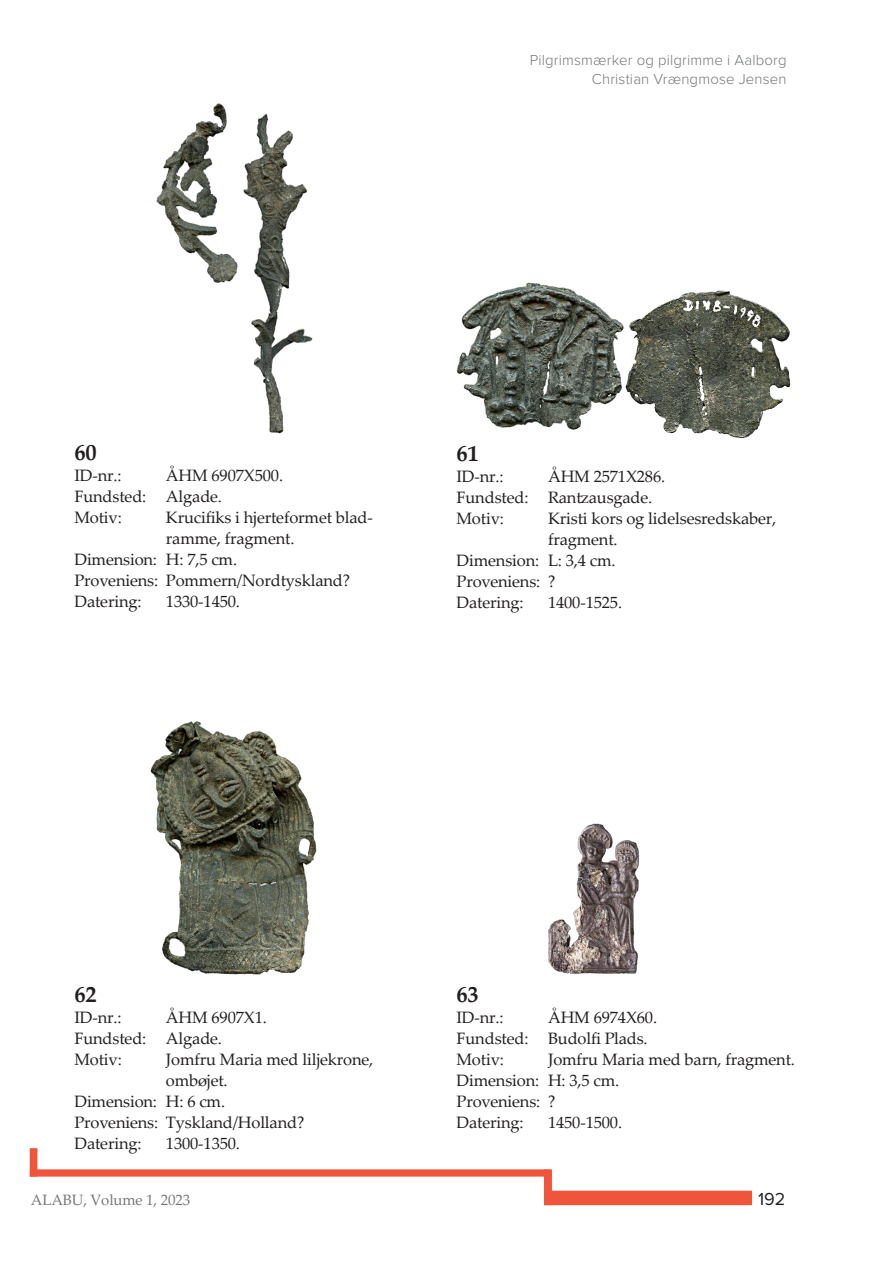
<style>
.page{position:relative;width:893px;height:1263px;background:#fff}
.page>*{position:absolute;margin:0;border:0;box-sizing:border-box;transform-origin:0 0}
.Normal_0{font:700 22.5px "Palatino Linotype";letter-spacing:-.01em;color:#231f20}
.t1{font:18px "Proxima Nova";color:#231f20}
.Normal_0-2{font:16.5px/21px "Palatino Linotype";letter-spacing:-.01em;color:#231f20}
.t2{font:300 15px/18.8px "Proxima Nova";letter-spacing:.01em;color:#76787b;text-align:right}
.t3{font:15px "Palatino Linotype";letter-spacing:-.01em;color:#76787b}
</style>
<div class="page">
<div style="left:544px;top:1191px;width:208px;height:14px;background:#f0543a"></div>
<div style="left:544px;top:1169px;width:8px;height:36px;background:#f0543a"></div>
<div style="left:30px;top:1169px;width:521px;height:7px;background:#f0543a"></div>
<div style="left:30px;top:1148px;width:7px;height:28px;background:#f0543a"></div>
<img style="left:456px;top:282px;width:156px;height:148px">
<img style="left:612px;top:290px;width:179px;height:149px">
<img style="left:150px;top:721px;width:167px;height:254px">
<img style="left:156px;top:103px;width:157px;height:331px">
<img style="left:548px;top:823px;width:91px;height:151px">
<p class="t2" style="left:530px;top:50px;width:258px">Pilgrimsmærker og pilgrimme i Aalborg<br>Christian Vrængmose Jensen</p>
<p class="Normal_0" style="left:74px;top:436px;width:24px">60</p>
<p class="Normal_0-2" style="left:74px;top:464px;width:49px">ID-nr.:</p>
<p class="Normal_0-2" style="left:166px;top:464px;width:119px">ÅHM 6907X500.</p>
<p class="Normal_0-2" style="left:74px;top:485px;width:149px">Fundsted: Algade.</p>
<p class="Normal_0-2" style="left:74px;top:506px;width:49px">Motiv:</p>
<p class="Normal_0-2" style="left:166px;top:506px;width:209px">Krucifiks i hjerteformet blad&shy;ramme, fragment.</p>
<p class="Normal_0-2" style="left:74px;top:548px;width:164px">Dimension: H: 7,5 cm.</p>
<p class="Normal_0-2" style="left:74px;top:569px;width:277px">Proveniens: Pommern/Nordtyskland?</p>
<p class="Normal_0-2" style="left:74px;top:590px;width:69px">Datering:</p>
<p class="Normal_0-2" style="left:166px;top:590px;width:76px">1330-1450.</p>
<p class="Normal_0" style="left:456px;top:437px;width:24px">61</p>
<p class="Normal_0-2" style="left:456px;top:465px;width:49px">ID-nr.:</p>
<p class="Normal_0-2" style="left:548px;top:465px;width:119px">ÅHM 2571X286.</p>
<p class="Normal_0-2" style="left:456px;top:486px;width:197px">Fundsted: Rantzausgade.</p>
<p class="Normal_0-2" style="left:456px;top:507px;width:49px">Motiv:</p>
<p class="Normal_0-2" style="left:548px;top:507px;width:230px">Kristi kors og lidelsesredskaber, fragment.</p>
<p class="Normal_0-2" style="left:456px;top:549px;width:161px">Dimension: L: 3,4 cm.</p>
<p class="Normal_0-2" style="left:456px;top:570px;width:100px">Proveniens: ?</p>
<p class="Normal_0-2" style="left:456px;top:591px;width:69px">Datering:</p>
<p class="Normal_0-2" style="left:548px;top:591px;width:76px">1400-1525.</p>
<p class="Normal_0" style="left:74px;top:978px;width:24px">62</p>
<p class="Normal_0-2" style="left:74px;top:1006px;width:49px">ID-nr.:</p>
<p class="Normal_0-2" style="left:166px;top:1006px;width:103px">ÅHM 6907X1.</p>
<p class="Normal_0-2" style="left:74px;top:1027px;width:149px">Fundsted: Algade.</p>
<p class="Normal_0-2" style="left:74px;top:1048px;width:49px">Motiv:</p>
<p class="Normal_0-2" style="left:166px;top:1048px;width:209px">Jomfru Maria med liljekrone, ombøjet.</p>
<p class="Normal_0-2" style="left:74px;top:1090px;width:152px">Dimension: H: 6 cm.</p>
<p class="Normal_0-2" style="left:74px;top:1111px;width:231px">Proveniens: Tyskland/Holland?</p>
<p class="Normal_0-2" style="left:74px;top:1132px;width:69px">Datering:</p>
<p class="Normal_0-2" style="left:166px;top:1132px;width:76px">1300-1350.</p>
<p class="t3" style="left:31px;top:1189px;width:161px">ALABU, Volume 1, 2023</p>
<p class="Normal_0" style="left:456px;top:978px;width:24px">63</p>
<p class="Normal_0-2" style="left:456px;top:1006px;width:49px">ID-nr.:</p>
<p class="Normal_0-2" style="left:548px;top:1006px;width:111px">ÅHM 6974X60.</p>
<p class="Normal_0-2" style="left:456px;top:1027px;width:193px">Fundsted: Budolfi Plads.</p>
<p class="Normal_0-2" style="left:456px;top:1048px;width:49px">Motiv:</p>
<p class="Normal_0-2" style="left:548px;top:1048px;width:249px">Jomfru Maria med barn, fragment.</p>
<p class="Normal_0-2" style="left:456px;top:1069px;width:164px">Dimension: H: 3,5 cm.</p>
<p class="Normal_0-2" style="left:456px;top:1090px;width:100px">Proveniens: ?</p>
<p class="Normal_0-2" style="left:456px;top:1111px;width:69px">Datering:</p>
<p class="Normal_0-2" style="left:548px;top:1111px;width:76px">1450-1500.</p>
<p class="t1" style="left:758px;top:1185px;width:29px">192</p>
</div>
